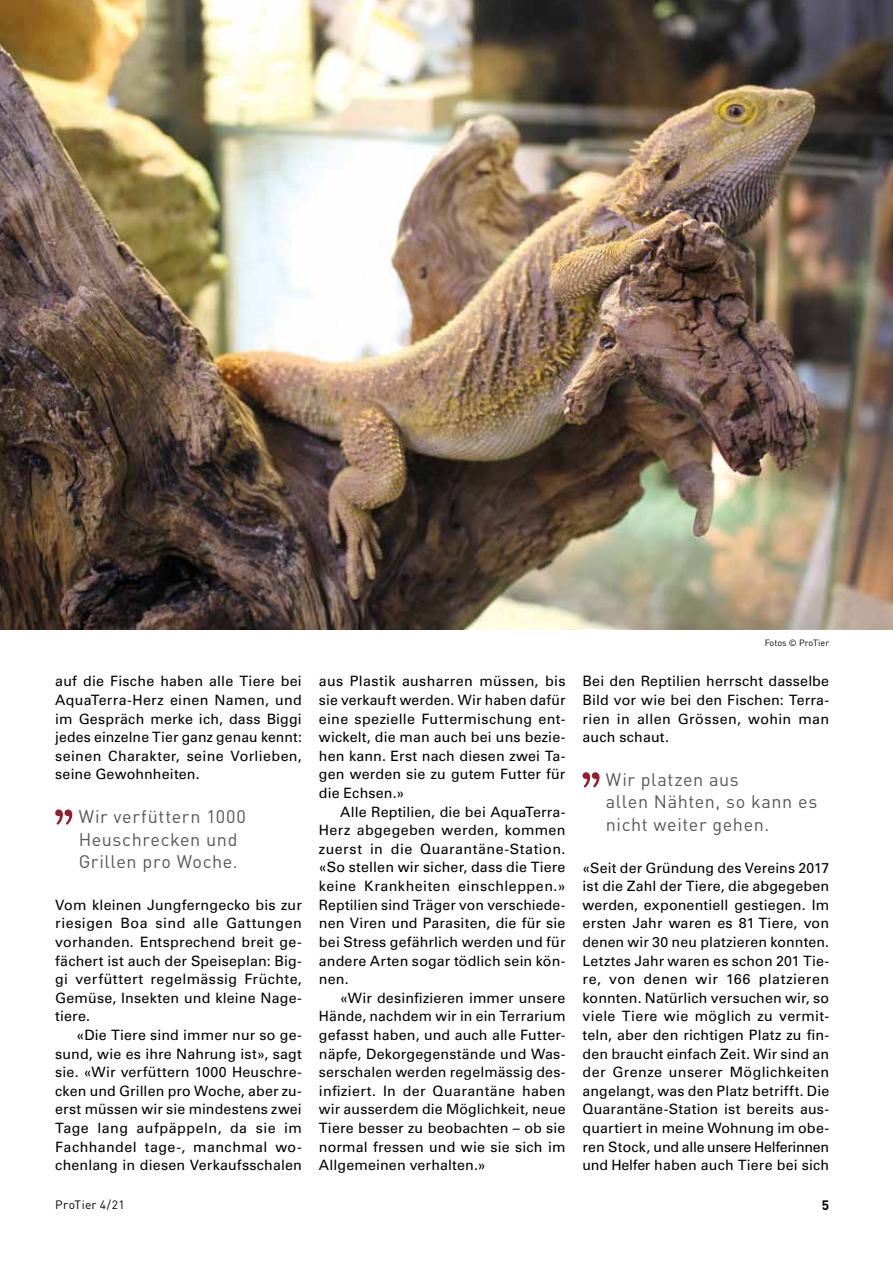
<style>
.page{position:relative;width:893px;height:1263px;background:#fff}
.page>*{position:absolute;margin:0;border:0;box-sizing:border-box;transform-origin:0 0}
.t1{font:51.45px "American Typewriter";color:#971d2e}
.t2{font:18px/22.5px "DIN";letter-spacing:.035em;color:#575756}
.t3{font:14.25px/18.6px "Univers LT Std";letter-spacing:.01em;color:#000;text-align:justify}
.t4{font:700 13.5px "DIN";color:#000}
.t5{font:12px "DIN";letter-spacing:.025em;color:#000}
.t6{font:9px "DIN";letter-spacing:.005em;color:#000}
</style>
<div class="page">
<img style="left:0;top:0;width:893px;height:629px">
<p class="t3" style="left:55px;top:672px;width:248px">auf die Fische haben alle Tiere bei AquaTerra-Herz einen Namen, und im Gespräch merke ich, dass Biggi jedes einzelne Tier ganz genau kennt: seinen Charakter, seine Vorlieben, seine Gewohnheiten.</p>
<h1 class="t1" style="left:53px;top:789px;width:24px">”</h1>
<p class="t2" style="left:79px;top:805px;width:169px">Wir verfüttern 1000<br>Heuschrecken und<br>Grillen pro Woche.</p>
<p class="t3" style="left:55px;top:895px;width:248px">Vom kleinen Jungferngecko bis zur riesigen Boa sind alle Gattungen vorhanden. Entsprechend breit ge&shy;fächert ist auch der Speiseplan: Big&shy;gi verfüttert regelmässig Früchte, Gemüse, Insekten und kleine Nage&shy;tiere.</p>
<p class="t3" style="left:55px;top:1026px;width:248px;text-indent:21px">«Die Tiere sind immer nur so ge&shy;sund, wie es ihre Nahrung ist», sagt sie. «Wir verfüttern 1000 Heuschre&shy;cken und Grillen pro Woche, aber zu&shy;erst müssen wir sie mindestens zwei Tage lang aufpäppeln, da sie im Fachhandel tage-, manchmal wo&shy;chenlang in diesen Verkaufsschalen</p>
<p class="t3" style="left:319px;top:672px;width:248px">aus Plastik ausharren müssen, bis sie verkauft werden. Wir haben dafür eine spezielle Futtermischung ent&shy;wickelt, die man auch bei uns bezie&shy;hen kann. Erst nach diesen zwei Ta&shy;gen werden sie zu gutem Futter für die Echsen.»</p>
<p class="t3" style="left:319px;top:802px;width:248px;text-indent:21px">Alle Reptilien, die bei AquaTerra-Herz abgegeben werden, kommen zuerst in die Quarantäne-Station. «So stellen wir sicher, dass die Tiere keine Krankheiten einschleppen.» Reptilien sind Träger von verschiede&shy;nen Viren und Parasiten, die für sie bei Stress gefährlich werden und für andere Arten sogar tödlich sein kön&shy;nen.</p>
<p class="t3" style="left:319px;top:988px;width:248px;text-indent:21px">«Wir desinfizieren immer unsere Hände, nachdem wir in ein Terrarium gefasst haben, und auch alle Futter&shy;näpfe, Dekorgegenstände und Was&shy;serschalen werden regelmässig des&shy;infiziert. In der Quarantäne haben wir ausserdem die Möglichkeit, neue Tiere besser zu beobachten – ob sie normal fressen und wie sie sich im Allgemeinen verhalten.»</p>
<p class="t6" style="left:765px;top:637px;width:66px">Fotos © ProTier</p>
<p class="t3" style="left:583px;top:672px;width:248px">Bei den Reptilien herrscht dasselbe Bild vor wie bei den Fischen: Terra&shy;rien in allen Grössen, wohin man auch schaut.</p>
<h1 class="t1" style="left:580px;top:752px;width:24px">”</h1>
<p class="t2" style="left:606px;top:768px;width:213px">Wir platzen aus<br>allen Nähten, so kann es nicht weiter gehen.</p>
<p class="t3" style="left:583px;top:858px;width:248px">«Seit der Gründung des Vereins 2017 ist die Zahl der Tiere, die abgegeben werden, exponentiell gestiegen. Im ersten Jahr waren es 81 Tiere, von denen wir 30 neu platzieren konnten.<br>Letztes Jahr waren es schon 201 Tie&shy;re, von denen wir 166 platzieren konnten. Natürlich versuchen wir, so viele Tiere wie möglich zu vermit&shy;teln, aber den richtigen Platz zu fin&shy;den braucht einfach Zeit. Wir sind an der Grenze unserer Möglichkeiten angelangt, was den Platz betrifft. Die Quarantäne-Station ist bereits aus&shy;quartiert in meine Wohnung im obe&shy;ren Stock, und alle unsere Helferinnen und Helfer haben auch Tiere bei sich</p>
<p class="t5" style="left:55px;top:1197px;width:71px">ProTier 4/21</p>
<p class="t4" style="left:822px;top:1197px;width:9px">5</p>
</div>
